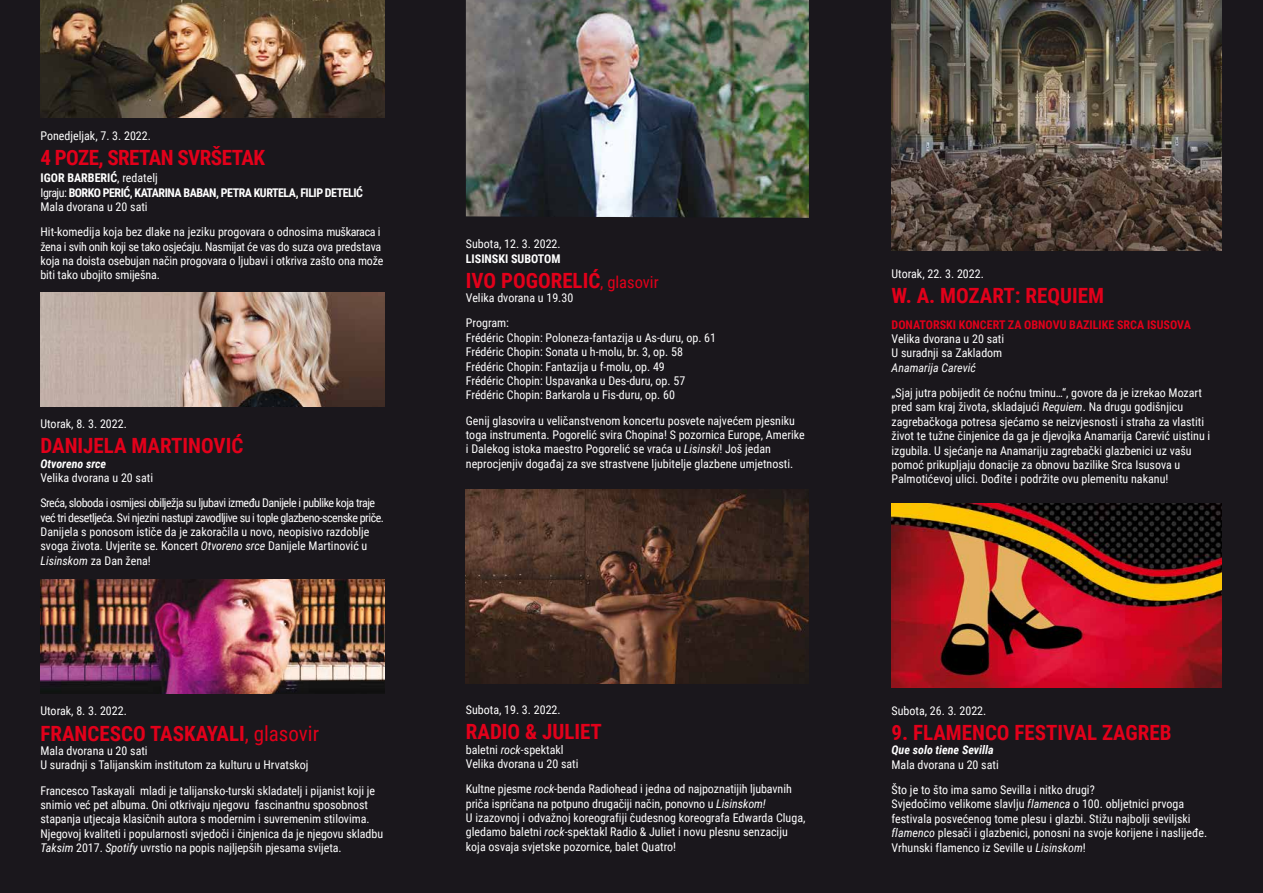
<style>
.page{position:relative;width:1263px;height:893px;background:#1a171c}
.page>*{position:absolute;margin:0;border:0;box-sizing:border-box;transform-origin:0 0}
.t1{font:700 21px "Roboto Condensed";color:#e2001a}
.t2{font:700 21px "Roboto Condensed";letter-spacing:-.025em;color:#e2001a}
.t3{font:12px/14.4px "Roboto Condensed";color:#fff}
.t4{font:700 12px/14.4px "Roboto Condensed";letter-spacing:-.04em;color:#fff}
.t5{font:12px/25.2px "Roboto Condensed";letter-spacing:-.04em;color:#fff}
.t6{font:700 12px "Roboto Condensed";color:#e2001a}
.t7{font:italic 700 12px "Roboto Condensed";color:#fff}
.t8{font:italic 12px "Roboto Condensed";color:#fff}
.t9{font:700 12px "Roboto Condensed";color:#fff}
.s1{font-weight:400}
.s2{font-style:italic}
.s3{font-weight:400;font-size:16.5px}
</style>
<div class="page">
<img style="left:41px;top:0;width:343px;height:118px">
<img style="left:466px;top:490px;width:343px;height:194px">
<img style="left:891px;top:503px;width:330px;height:184px">
<img style="left:891px;top:0;width:330px;height:251px">
<img style="left:41px;top:293px;width:343px;height:113px">
<img style="left:41px;top:580px;width:343px;height:113px">
<img style="left:466px;top:0;width:343px;height:218px">
<p class="t3" style="left:40px;top:128px;width:112px">Ponedjeljak, 7. 3. 2022.</p>
<h1 class="t2" style="left:40px;top:143px;width:226px">4 POZE, SRETAN SVRŠETAK</h1>
<p class="t4" style="left:40px;top:170px;width:324px">IGOR BARBERIĆ<span class="s1">, redatelj<br>Igraju:</span> BORKO PERIĆ, KATARINA BABAN, PETRA KURTELA, FILIP DETELIĆ<br><span class="s1">Mala dvorana u 20 sati</span></p>
<p class="t3" style="left:40px;top:224px;width:344px">Hit-komedija koja bez dlake na jeziku progovara o odnosima muškaraca i žena i svih onih koji se tako osjećaju. Nasmijat će vas do suza ova predstava koja na doista osebujan način progovara o ljubavi i otkriva zašto ona može biti tako ubojito smiješna.</p>
<p class="t3" style="left:40px;top:416px;width:88px">Utorak, 8. 3. 2022.</p>
<h1 class="t1" style="left:40px;top:431px;width:204px">DANIJELA MARTINOVIĆ</h1>
<p class="t7" style="left:40px;top:455px;width:67px">Otvoreno srce</p>
<p class="t5" style="left:40px;top:465px;width:336px">Velika dvorana u 20 sati<br>Sreća, sloboda i osmijesi obilježja su ljubavi između Danijele i publike koja traje</p>
<p class="t3" style="left:40px;top:510px;width:345px">već tri desetljeća. Svi njezini nastupi zavodljive su i tople glazbeno-scenske priče.<br>Danijela s ponosom ističe da je zakoračila u novo, neopisivo razdoblje svoga života. Uvjerite se. Koncert <span class="s2">Otvoreno srce</span> Danijele Martinović u <span class="s2">Lisinskom</span> za Dan žena!</p>
<p class="t3" style="left:40px;top:703px;width:88px">Utorak, 8. 3. 2022.</p>
<h1 class="t1" style="left:40px;top:718px;width:280px">FRANCESCO TASKAYALI<span class="s1">, glasovir</span></h1>
<p class="t3" style="left:40px;top:743px;width:270px">Mala dvorana u 20 sati<br>U suradnji s Talijanskim institutom za kulturu u Hrvatskoj</p>
<p class="t3" style="left:40px;top:783px;width:344px">Francesco Taskayali mladi je talijansko-turski skladatelj i pijanist koji je snimio već pet albuma. Oni otkrivaju njegovu fascinantnu sposobnost stapanja utjecaja klasičnih autora s modernim i suvremenim stilovima.<br>Njegovoj kvaliteti i popularnosti svjedoči i činjenica da je njegovu skladbu <span class="s2">Taksim</span> 2017. <span class="s2">Spotify</span> uvrstio na popis najljepših pjesama svijeta.</p>
<p class="t3" style="left:466px;top:236px;width:96px">Subota, 12. 3. 2022.</p>
<p class="t9" style="left:466px;top:250px;width:96px">LISINSKI SUBOTOM</p>
<h1 class="t1" style="left:466px;top:266px;width:194px">IVO POGORELIĆ<span class="s3">, glasovir</span></h1>
<p class="t3" style="left:466px;top:285px;width:109px;line-height:25.2px">Velika dvorana u 19.30<br>Program:</p>
<p class="t3" style="left:466px;top:330px;width:252px">Frédéric Chopin: Poloneza-fantazija u As-duru, op. 61<br>Frédéric Chopin: Sonata u h-molu, br. 3, op. 58<br>Frédéric Chopin: Fantazija u f-molu, op. 49<br>Frédéric Chopin: Uspavanka u Des-duru, op. 57<br>Frédéric Chopin: Barkarola u Fis-duru, op. 60</p>
<p class="t3" style="left:466px;top:413px;width:340px">Genij glasovira u veličanstvenom koncertu posvete najvećem pjesniku toga instrumenta. Pogorelić svira Chopina! S pozornica Europe, Amerike i Dalekog istoka maestro Pogorelić se vraća u <span class="s2">Lisinski</span>! Još jedan neprocjenjiv događaj za sve strastvene ljubitelje glazbene umjetnosti.</p>
<p class="t3" style="left:466px;top:702px;width:96px">Subota, 19. 3. 2022.</p>
<h1 class="t1" style="left:466px;top:717px;width:138px">RADIO &amp; JULIET</h1>
<p class="t3" style="left:466px;top:742px;width:114px">baletni <span class="s2">rock</span>-spektakl<br>Velika dvorana u 20 sati</p>
<p class="t3" style="left:466px;top:781px;width:341px">Kultne pjesme <span class="s2">rock</span>-benda Radiohead i jedna od najpoznatijih ljubavnih priča ispričana na potpuno drugačiji način, ponovno u <span class="s2">Lisinskom!<br></span>U izazovnoj i odvažnoj koreografiji čudesnog koreografa Edwarda Cluga, gledamo baletni <span class="s2">rock</span>-spektakl Radio &amp; Juliet i novu plesnu senzaciju koja osvaja svjetske pozornice, balet Quatro!</p>
<p class="t3" style="left:891px;top:266px;width:94px">Utorak, 22. 3. 2022.</p>
<h1 class="t1" style="left:891px;top:281px;width:214px">W. A. MOZART: REQUIEM</h1>
<p class="t6" style="left:891px;top:316px;width:301px">DONATORSKI KONCERT ZA OBNOVU BAZILIKE SRCA ISUSOVA</p>
<p class="t3" style="left:891px;top:331px;width:114px">Velika dvorana u 20 sati<br>U suradnji sa Zakladom</p>
<p class="t8" style="left:891px;top:359px;width:86px">Anamarija Carević</p>
<p class="t3" style="left:891px;top:385px;width:320px">„Sjaj jutra pobijedit će noćnu tminu…“, govore da je izrekao Mozart pred sam kraj života, skladajući <span class="s2">Requiem</span>. Na drugu godišnjicu zagrebačkoga potresa sjećamo se neizvjesnosti i straha za vlastiti život te tužne činjenice da ga je djevojka Anamarija Carević uistinu i izgubila. U sjećanje na Anamariju zagrebački glazbenici uz vašu pomoć prikupljaju donacije za obnovu bazilike Srca Isusova u Palmotićevoj ulici. Dođite i podržite ovu plemenitu nakanu!</p>
<p class="t3" style="left:891px;top:703px;width:96px">Subota, 26. 3. 2022.</p>
<h1 class="t1" style="left:891px;top:718px;width:282px">9. FLAMENCO FESTIVAL ZAGREB</h1>
<p class="t7" style="left:891px;top:742px;width:104px">Que solo tiene Sevilla</p>
<p class="t3" style="left:891px;top:751px;width:205px;line-height:25.2px">Mala dvorana u 20 sati<br>Što je to što ima samo Sevilla i nitko drugi?</p>
<p class="t3" style="left:891px;top:796px;width:317px">Svjedočimo velikome slavlju <span class="s2">flamenca</span> o 100. obljetnici prvoga festivala posvećenog tome plesu i glazbi. Stižu najbolji seviljski <span class="s2">flamenco</span> plesači i glazbenici, ponosni na svoje korijene i naslijeđe.<br>Vrhunski flamenco iz Seville u <span class="s2">Lisinskom</span>!</p>
</div>
